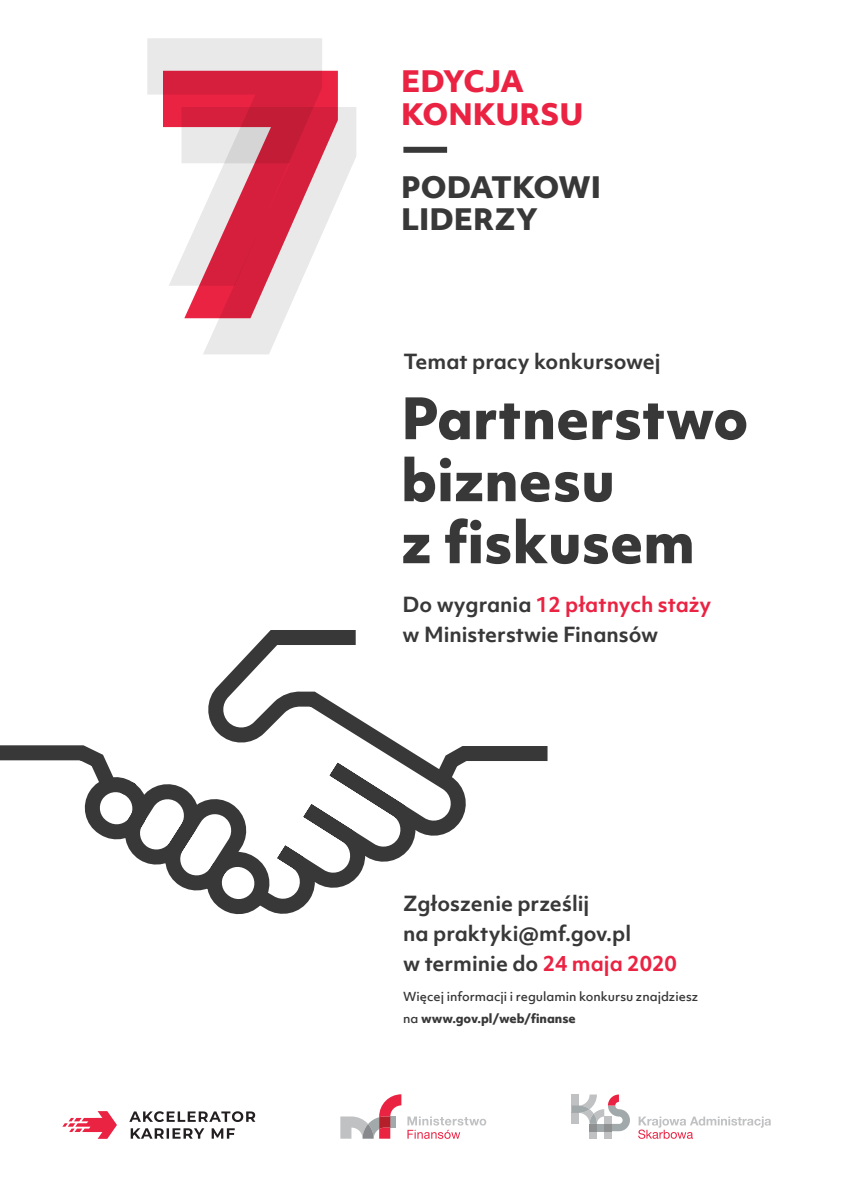
<style>
.page{position:relative;width:842px;height:1191px;background:#fff}
.page>*{position:absolute;margin:0;border:0;box-sizing:border-box;transform-origin:0 0}
.t1{font:800 55px/62px "Objektiv Mk 1";color:#383839}
.t2{font:800 28.4px/32.6px "Objektiv Mk 1";color:#383839}
.t3{font:800 28.4px/32.6px "Objektiv Mk 1";letter-spacing:-.005em;color:#ea2343}
.t4{font:700 20px/30px "Objektiv Mk 1";color:#383839}
.t5{font:500 12px/22px "Objektiv Mk 1";color:#383839}
.s1{color:#ea2343}
.s2{font-weight:800}
</style>
<div class="page">
<svg style="left:0;top:630px;width:548px;height:285px"></svg>
<div style="left:403px;top:147px;width:44px;height:6px;background:#383839"></div>
<svg style="left:322px;top:71px;width:16px;height:36px"></svg>
<svg style="left:147px;top:38px;width:175px;height:248px"></svg>
<svg style="left:181px;top:107px;width:175px;height:247px"></svg>
<svg style="left:62px;top:1111px;width:55px;height:27px"></svg>
<svg style="left:131px;top:1128px;width:104px;height:10px"></svg>
<svg style="left:129px;top:1111px;width:126px;height:11px"></svg>
<div style="left:604px;top:1131px;width:8px;height:7px;background:#c0c1c3"></div>
<div style="left:590px;top:1131px;width:7px;height:7px;background:#c0c1c3"></div>
<svg style="left:571px;top:1094px;width:59px;height:37px"></svg>
<svg style="left:638px;top:1116px;width:133px;height:22px"></svg>
<svg style="left:407px;top:1116px;width:79px;height:22px"></svg>
<svg style="left:340px;top:1094px;width:61px;height:44px"></svg>
<h2 class="t3" style="left:401px;top:65px;width:184px">EDYCJA<br>KONKURSU</h2>
<h2 class="t2" style="left:401px;top:170px;width:201px">PODATKOWI<br>LIDERZY</h2>
<p class="t4" style="left:403px;top:346px;width:259px">Temat pracy konkursowej</p>
<h1 class="t1" style="left:401px;top:386px;width:349px">Partnerstwo biznesu<br>z fiskusem</h1>
<p class="t4" style="left:402px;top:589px;width:310px">Do wygrania <span class="s1">12 płatnych staży </span>w Ministerstwie Finansów</p>
<p class="t4" style="left:403px;top:888px;width:275px">Zgłoszenie prześlij<br>na praktyki@mf.gov.pl<br>w terminie do <span class="s1">24 maja 2020</span></p>
<p class="t5" style="left:403px;top:985px;width:297px">Więcej informacji i regulamin konkursu znajdziesz na <span class="s2">www.gov.pl/web/finanse</span></p>
</div>
